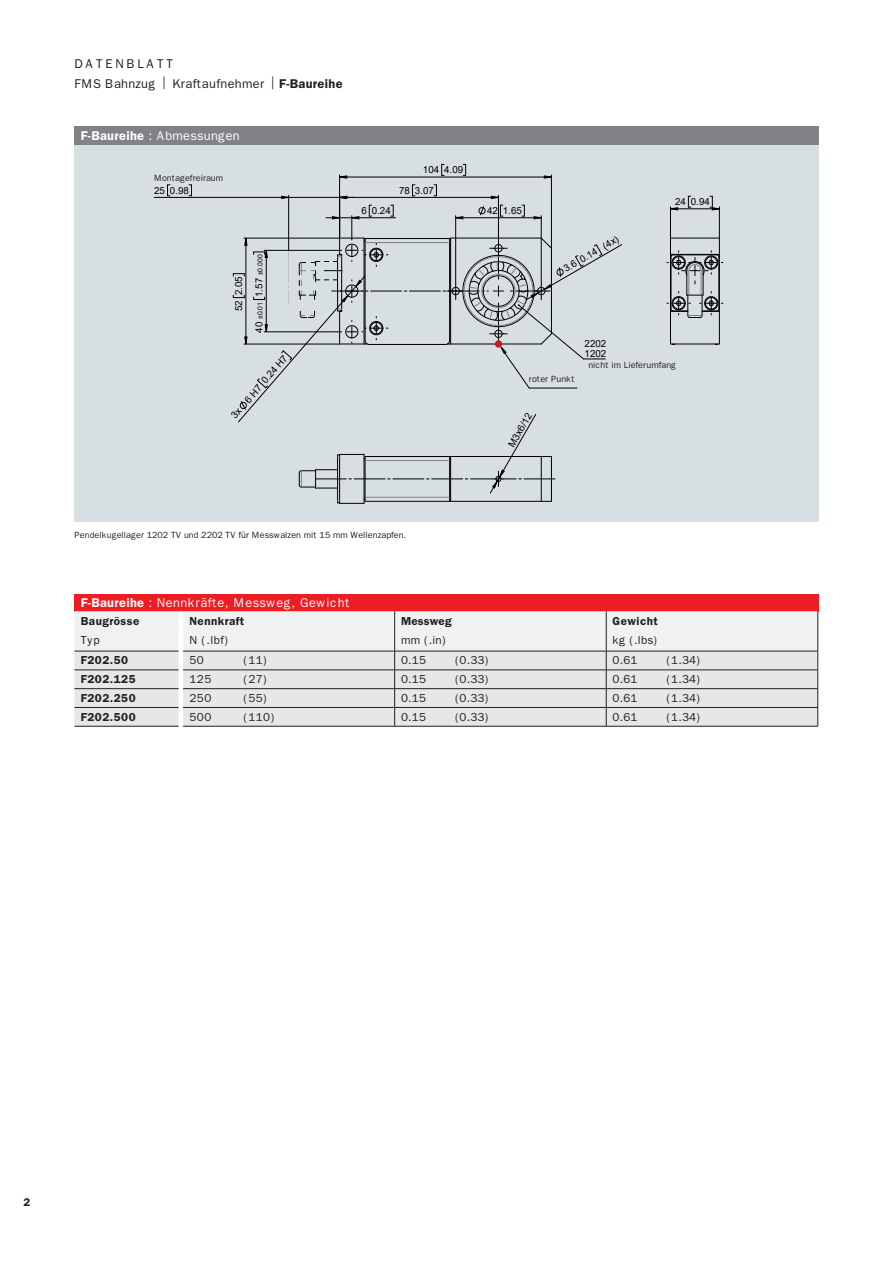
<style>
.page{position:relative;width:893px;height:1263px;background:#fff}
.page>*{position:absolute;margin:0;border:0;box-sizing:border-box;transform-origin:0 0}
.Rubrik_demi_8_5__8{font:12.75px "Franklin Gothic";letter-spacing:.04em;color:#fff}
.Rubrik_demi_8_5__8-2{font:12.75px "Franklin Gothic";letter-spacing:.025em;color:#231f20}
.Rubrik_demi_8_5__8-3{font:12.75px "Franklin Gothic";letter-spacing:.2em;color:#231f20}
.Tabelle_Copy{font:11.7px/19.2px "Franklin Gothic";letter-spacing:.015em;color:#231f20}
.Tabelle_Copy-2{font:600 11.7px/19.2px "Franklin Gothic";letter-spacing:.04em;color:#231f20}
.Tabelle_Copy-3{font:600 11.7px/19.2px "Franklin Gothic";letter-spacing:.015em;color:#231f20}
.Paginierung_demi_7_5{font:600 11.25px "Franklin Gothic";color:#231f20}
.t1{font:9.75px/9.1px "Arial";color:#000}
.t2{font:9px "Franklin Gothic";color:#231f20}
.t3{font:6.9px "Arial";color:#000}
.s1{font-weight:600}
.s2{font-size:9.75px}
.s3{font-weight:400}
</style>
<div class="page">
<div style="left:74px;top:594px;width:745px;height:17px;background:#ee1d23"></div>
<hr style="left:74px;top:726px;width:105px;height:1px;background:#231f20">
<hr style="left:183px;top:726px;width:212px;height:1px;background:#231f20">
<hr style="left:395px;top:726px;width:211px;height:1px;background:#231f20">
<hr style="left:606px;top:726px;width:212px;height:1px;background:#231f20">
<svg style="left:74px;top:611px;width:744px;height:115px"></svg>
<div style="left:74px;top:126px;width:745px;height:19px;background:#808285"></div>
<div style="left:74px;top:145px;width:745px;height:377px;background:#d8dfe3"></div>
<hr style="left:670px;top:311px;width:1px;height:33px;background:#000">
<hr style="left:670px;top:344px;width:49px;height:1px;background:#000">
<hr style="left:719px;top:311px;width:1px;height:33px;background:#000">
<svg style="left:667px;top:238px;width:56px;height:80px"></svg>
<hr style="left:289px;top:197px;width:51px;height:1px;background:#000">
<hr style="left:154px;top:197px;width:135px;height:1px;background:#000">
<hr style="left:288px;top:195px;width:1px;height:56px;background:#000">
<svg style="left:189px;top:185px;width:3px;height:11px"></svg>
<svg style="left:167px;top:185px;width:3px;height:11px"></svg>
<hr style="left:340px;top:177px;width:211px;height:1px;background:#000">
<hr style="left:551px;top:175px;width:1px;height:73px;background:#000">
<hr style="left:339px;top:175px;width:1px;height:63px;background:#000">
<svg style="left:463px;top:164px;width:3px;height:12px"></svg>
<svg style="left:441px;top:164px;width:3px;height:12px"></svg>
<hr style="left:340px;top:197px;width:158px;height:1px;background:#000">
<hr style="left:498px;top:195px;width:1px;height:44px;background:#000">
<svg style="left:434px;top:185px;width:3px;height:11px"></svg>
<svg style="left:412px;top:185px;width:3px;height:11px"></svg>
<hr style="left:670px;top:209px;width:49px;height:1px;background:#000">
<hr style="left:719px;top:207px;width:1px;height:31px;background:#000">
<hr style="left:670px;top:207px;width:1px;height:31px;background:#000">
<svg style="left:688px;top:196px;width:3px;height:12px"></svg>
<svg style="left:281px;top:196px;width:8px;height:3px"></svg>
<svg style="left:491px;top:196px;width:7px;height:3px"></svg>
<svg style="left:340px;top:196px;width:13px;height:3px"></svg>
<svg style="left:710px;top:196px;width:10px;height:14px"></svg>
<svg style="left:671px;top:207px;width:7px;height:3px"></svg>
<svg style="left:233px;top:205px;width:389px;height:299px"></svg>
<p class="Rubrik_demi_8_5__8-3" style="left:74px;top:57px;width:100px">DATENBLATT</p>
<p class="Rubrik_demi_8_5__8-2" style="left:74px;top:76px;width:270px">FMS Bahnzug | Kraftaufnehmer | <span class="s1">F-Baureihe</span></p>
<p class="Rubrik_demi_8_5__8" style="left:81px;top:128px;width:161px"><span class="s1">F-Baureihe</span> : Abmessungen</p>
<p class="t2" style="left:154px;top:173px;width:71px">Montagefreiraum</p>
<p class="t1" style="left:154px;top:185px;width:36px">25 0.98</p>
<p class="t1" style="left:234px;top:311px;width:36px;rotate:-90deg">52 2.05</p>
<p class="t3" style="left:255px;top:333px;width:80px;rotate:-90deg"><span class="s2">40</span> ±0.01 <span class="s2">1.57</span> ±0.000</p>
<p class="t1" style="left:229px;top:414px;width:82px;rotate:-49deg">3x 6 H7 0.24 H7</p>
<p class="t1" style="left:361px;top:206px;width:31px">6 0.24</p>
<p class="t1" style="left:423px;top:165px;width:42px">104 4.09</p>
<p class="t1" style="left:399px;top:185px;width:36px">78 3.07</p>
<p class="t1" style="left:487px;top:206px;width:36px">42 1.65</p>
<p class="t1" style="left:562px;top:265px;width:64px;rotate:-30deg">3.6 0.14 (4x)</p>
<p class="t1" style="left:675px;top:197px;width:36px">24 0.94</p>
<p class="t2" style="left:529px;top:374px;width:47px">roter Punkt</p>
<p class="t1" style="left:584px;top:339px;width:23px">2202<br>1202</p>
<p class="t2" style="left:588px;top:360px;width:89px">nicht im Lieferumfang</p>
<p class="t1" style="left:507px;top:444px;width:39px;rotate:-60deg">M3x6/12</p>
<p class="t2" style="left:74px;top:529px;width:333px">Pendelkugellager 1202 TV und 2202 TV für Messwalzen mit 15 mm Wellenzapfen.</p>
<p class="Rubrik_demi_8_5__8" style="left:81px;top:595px;width:271px"><span class="s1">F-Baureihe</span> : Nennkräfte, Messweg, Gewicht</p>
<p class="Tabelle_Copy-2" style="left:81px;top:611px;width:60px">Baugrösse</p>
<p class="Tabelle_Copy" style="left:81px;top:630px;width:21px">Typ</p>
<p class="Tabelle_Copy-2" style="left:189px;top:611px;width:56px">Nennkraft<br><span class="s3">N (.lbf)</span></p>
<p class="Tabelle_Copy-3" style="left:401px;top:611px;width:52px">Messweg <span class="s3">mm (.in)</span></p>
<p class="Tabelle_Copy" style="left:613px;top:611px;width:47px"><span class="s1">Gewicht </span>kg (.lbs)</p>
<p class="Tabelle_Copy-2" style="left:81px;top:651px;width:49px">F202.50</p>
<p class="Tabelle_Copy" style="left:189px;top:651px;width:16px">50</p>
<p class="Tabelle_Copy" style="left:243px;top:651px;width:26px">(11)</p>
<p class="Tabelle_Copy" style="left:401px;top:651px;width:26px">0.15</p>
<p class="Tabelle_Copy" style="left:455px;top:651px;width:36px">(0.33)</p>
<p class="Tabelle_Copy" style="left:613px;top:651px;width:26px">0.61</p>
<p class="Tabelle_Copy" style="left:667px;top:651px;width:36px">(1.34)</p>
<p class="Tabelle_Copy-2" style="left:81px;top:669px;width:56px">F202.125</p>
<p class="Tabelle_Copy" style="left:189px;top:670px;width:23px">125</p>
<p class="Tabelle_Copy" style="left:243px;top:670px;width:26px">(27)</p>
<p class="Tabelle_Copy" style="left:401px;top:670px;width:26px">0.15</p>
<p class="Tabelle_Copy" style="left:455px;top:670px;width:36px">(0.33)</p>
<p class="Tabelle_Copy" style="left:613px;top:670px;width:26px">0.61</p>
<p class="Tabelle_Copy" style="left:667px;top:670px;width:36px">(1.34)</p>
<p class="Tabelle_Copy-2" style="left:81px;top:688px;width:56px">F202.250</p>
<p class="Tabelle_Copy" style="left:189px;top:688px;width:23px">250</p>
<p class="Tabelle_Copy" style="left:243px;top:688px;width:26px">(55)</p>
<p class="Tabelle_Copy" style="left:401px;top:688px;width:26px">0.15</p>
<p class="Tabelle_Copy" style="left:455px;top:688px;width:36px">(0.33)</p>
<p class="Tabelle_Copy" style="left:613px;top:688px;width:26px">0.61</p>
<p class="Tabelle_Copy" style="left:667px;top:688px;width:36px">(1.34)</p>
<p class="Tabelle_Copy-2" style="left:81px;top:707px;width:56px">F202.500</p>
<p class="Tabelle_Copy" style="left:189px;top:707px;width:23px">500</p>
<p class="Tabelle_Copy" style="left:243px;top:707px;width:33px">(110)</p>
<p class="Tabelle_Copy" style="left:401px;top:707px;width:26px">0.15</p>
<p class="Tabelle_Copy" style="left:455px;top:707px;width:36px">(0.33)</p>
<p class="Tabelle_Copy" style="left:613px;top:707px;width:26px">0.61</p>
<p class="Tabelle_Copy" style="left:667px;top:707px;width:36px">(1.34)</p>
<p class="Paginierung_demi_7_5" style="left:24px;top:1195px;width:8px">2</p>
</div>
